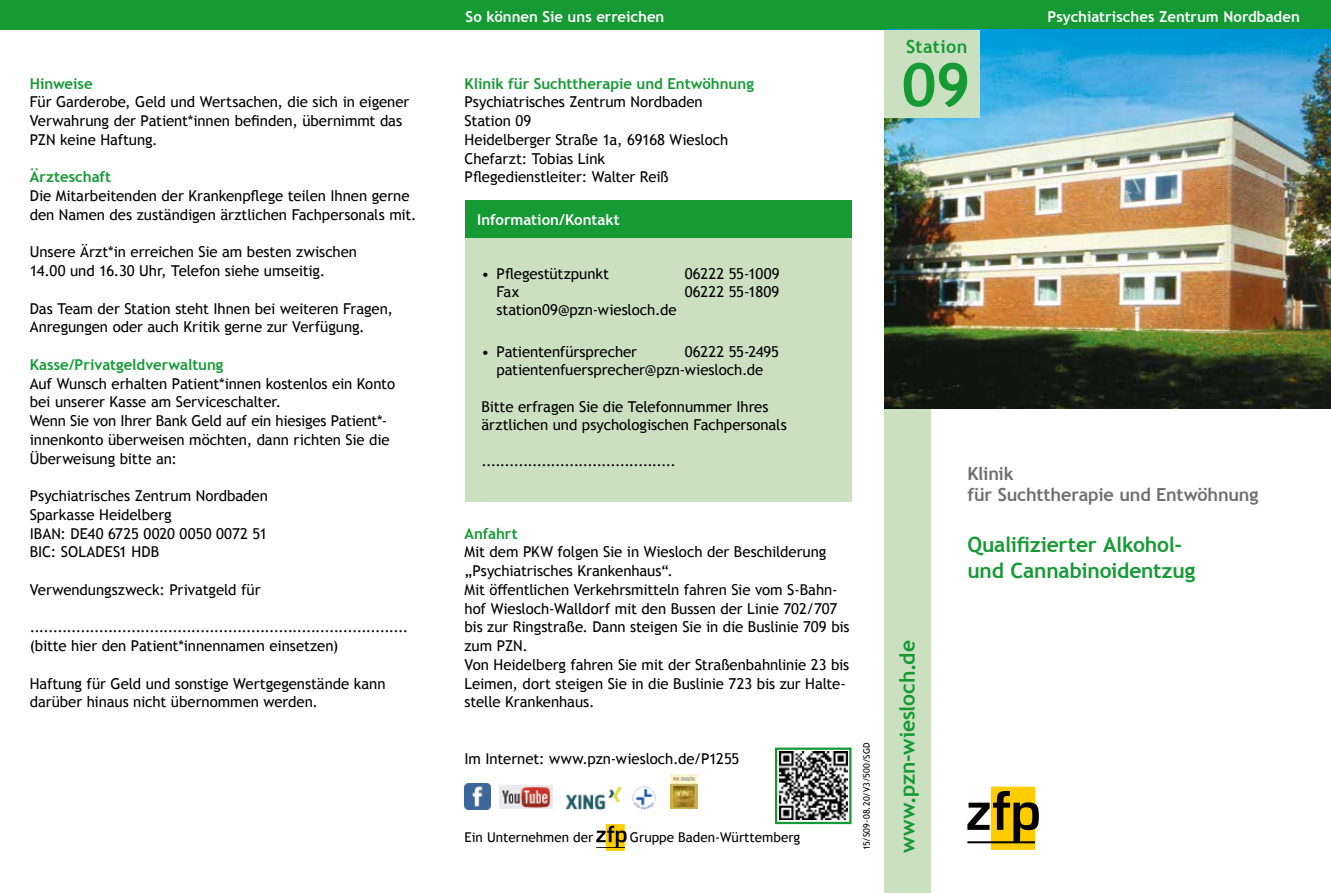
<style>
.page{position:relative;width:1331px;height:893px;background:#fff}
.page>*{position:absolute;margin:0;border:0;box-sizing:border-box;transform-origin:0 0}
.t1{font:700 60px "Trebuchet MS";color:#159a34}
.t2{font:700 21px/26.2px "Trebuchet MS";letter-spacing:-.01em;color:#159a34}
.t3{font:700 18px/21px "Trebuchet MS";letter-spacing:-.01em;color:#706f6f}
.t4{font:700 18px "Trebuchet MS";letter-spacing:.02em;color:#159a34}
.t5{font:15px/18.8px "Trebuchet MS";letter-spacing:-.005em;color:#000}
.t6{font:700 15px "Trebuchet MS";color:#159a34}
.t7{font:700 15px "Trebuchet MS";color:#fff}
.t8{font:13.5px "Trebuchet MS";color:#000}
.t9{font:9px "Trebuchet MS";letter-spacing:.025em;color:#000}
</style>
<div class="page">
<div style="left:0;top:0;width:1331px;height:30px;background:#159a34"></div>
<div style="left:884px;top:404px;width:47px;height:489px;background:#cbe0c1"></div>
<div style="left:991px;top:787px;width:44px;height:63px;background:#fc0"></div>
<svg style="left:967px;top:791px;width:72px;height:52px"></svg>
<div style="left:606px;top:824px;width:19px;height:27px;background:#fc0"></div>
<svg style="left:596px;top:826px;width:30px;height:22px"></svg>
<img style="left:633px;top:786px;width:22px;height:23px">
<img style="left:500px;top:786px;width:53px;height:23px">
<img style="left:465px;top:784px;width:25px;height:26px">
<img style="left:565px;top:787px;width:57px;height:22px">
<img style="left:671px;top:774px;width:27px;height:34px">
<img style="left:884px;top:30px;width:447px;height:378px">
<div style="left:884px;top:30px;width:96px;height:88px;background:#cbe0c1"></div>
<svg style="left:775px;top:747px;width:77px;height:78px"></svg>
<div style="left:465px;top:232px;width:386px;height:270px;background:#cbe0c1"></div>
<div style="left:465px;top:200px;width:386px;height:38px;background:#159a34"></div>
<p class="t6" style="left:30px;top:74px;width:64px">Hinweise</p>
<p class="t5" style="left:30px;top:92px;width:381px">Für Garderobe, Geld und Wertsachen, die sich in eigener<br>Verwahrung der Patient*innen befinden, übernimmt das<br>PZN keine Haftung.</p>
<p class="t6" style="left:30px;top:168px;width:83px">Ärzteschaft</p>
<p class="t5" style="left:30px;top:186px;width:388px">Die Mitarbeitenden der Krankenpflege teilen Ihnen gerne den Namen des zuständigen ärztlichen Fachpersonals mit.</p>
<p class="t5" style="left:30px;top:242px;width:329px">Unsere Ärzt*in erreichen Sie am besten zwischen<br>14.00 und 16.30 Uhr, Telefon siehe umseitig.</p>
<p class="t5" style="left:30px;top:299px;width:365px">Das Team der Station steht Ihnen bei weiteren Fragen,<br>Anregungen oder auch Kritik gerne zur Verfügung.</p>
<p class="t6" style="left:30px;top:355px;width:195px">Kasse/Privatgeldverwaltung</p>
<p class="t5" style="left:30px;top:374px;width:367px">Auf Wunsch erhalten Patient*innen kostenlos ein Konto bei unserer Kasse am Serviceschalter.<br>Wenn Sie von Ihrer Bank Geld auf ein hiesiges Patient*- innenkonto überweisen möchten, dann richten Sie die Überweisung bitte an:</p>
<p class="t5" style="left:30px;top:486px;width:240px">Psychiatrisches Zentrum Nordbaden<br>Sparkasse Heidelberg<br>IBAN: DE40 6725 0020 0050 0072 51<br>BIC: SOLADES1 HDB</p>
<p class="t5" style="left:30px;top:580px;width:232px">Verwendungszweck: Privatgeld für</p>
<p class="t5" style="left:30px;top:617px;width:380px">.................................................................................. (bitte hier den Patient*innennamen einsetzen)</p>
<p class="t5" style="left:30px;top:674px;width:357px">Haftung für Geld und sonstige Wertgegenstände kann darüber hinaus nicht übernommen werden.</p>
<p class="t7" style="left:466px;top:7px;width:200px">So können Sie uns erreichen</p>
<p class="t7" style="left:1047px;top:7px;width:254px">Psychiatrisches Zentrum Nordbaden</p>
<p class="t6" style="left:465px;top:74px;width:291px">Klinik für Suchttherapie und Entwöhnung</p>
<p class="t5" style="left:465px;top:92px;width:265px">Psychiatrisches Zentrum Nordbaden<br>Station 09<br>Heidelberger Straße 1a, 69168 Wiesloch<br>Chefarzt: Tobias Link<br>Pflegedienstleiter: Walter Reiß</p>
<p class="t7" style="left:477px;top:210px;width:144px">Information/Kontakt</p>
<p class="t5" style="left:482px;top:264px;width:129px">• Pflegestützpunkt</p>
<p class="t5" style="left:685px;top:264px;width:96px">06222 55-1009</p>
<p class="t5" style="left:496px;top:282px;width:24px">Fax</p>
<p class="t5" style="left:685px;top:282px;width:96px">06222 55-1809</p>
<p class="t5" style="left:496px;top:300px;width:182px">station09@pzn-wiesloch.de</p>
<p class="t5" style="left:482px;top:342px;width:157px">• Patientenfürsprecher</p>
<p class="t5" style="left:496px;top:342px;width:284px;line-height:18px;text-indent:188px">06222 55-2495 patientenfuersprecher@pzn-wiesloch.de</p>
<p class="t5" style="left:482px;top:397px;width:307px;line-height:18px">Bitte erfragen Sie die Telefonnummer Ihres ärztlichen und psychologischen Fachpersonals</p>
<p class="t5" style="left:482px;top:451px;width:196px">..........................................</p>
<p class="t6" style="left:465px;top:524px;width:55px">Anfahrt</p>
<p class="t5" style="left:465px;top:542px;width:387px">Mit dem PKW folgen Sie in Wiesloch der Beschilderung „Psychiatrisches Krankenhaus“.<br>Mit öffentlichen Verkehrsmitteln fahren Sie vom S-Bahn&shy;hof Wiesloch-Walldorf mit den Bussen der Linie 702/707 bis zur Ringstraße. Dann steigen Sie in die Buslinie 709 bis zum PZN.<br>Von Heidelberg fahren Sie mit der Straßenbahnlinie 23 bis Leimen, dort steigen Sie in die Buslinie 723 bis zur Halte&shy;stelle Krankenhaus.</p>
<p class="t5" style="left:465px;top:749px;width:276px">Im Internet: www.pzn-wiesloch.de/P1255</p>
<p class="t8" style="left:465px;top:828px;width:130px">Ein Unternehmen der</p>
<p class="t8" style="left:630px;top:828px;width:172px">Gruppe Baden-Württemberg</p>
<p class="t9" style="left:861px;top:850px;width:110px;rotate:-90deg">15/S09-08.20/V3/500/SGD</p>
<p class="t4" style="left:906px;top:36px;width:63px">Station</p>
<h1 class="t1" style="left:901px;top:48px;width:71px">09</h1>
<h2 class="t2" style="left:894px;top:853px;width:214px;rotate:-90deg">www.pzn-wiesloch.de</h2>
<p class="t3" style="left:967px;top:463px;width:293px">Klinik<br>für Suchttherapie und Entwöhnung</p>
<h2 class="t2" style="left:967px;top:532px;width:229px">Qualifizierter Alkohol&shy;und Cannabinoidentzug</h2>
</div>
